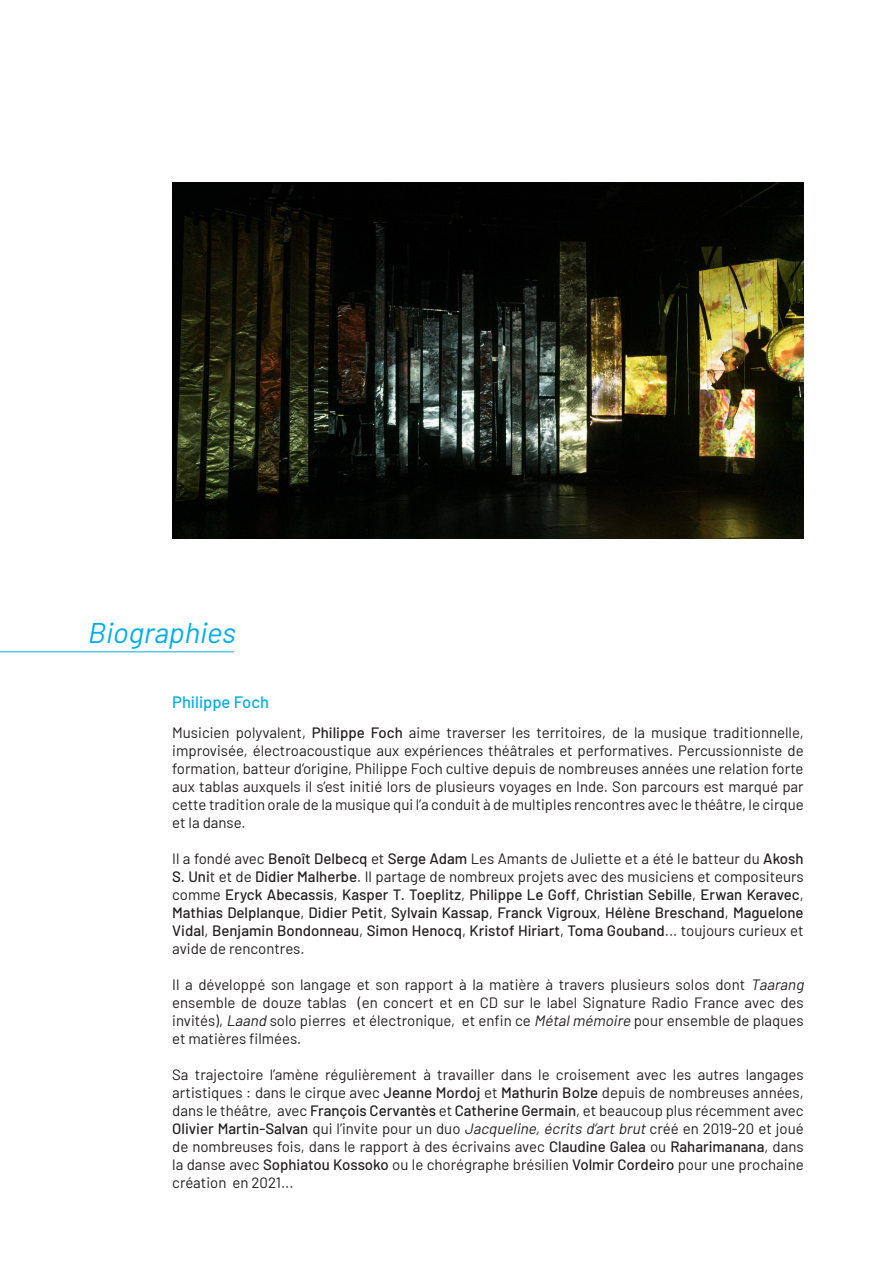
<style>
.page{position:relative;width:893px;height:1263px;background:#fff}
.page>*{position:absolute;margin:0;border:0;box-sizing:border-box;transform-origin:0 0}
.t1{font:italic 28.5px "Barlow";color:#00aeef}
.t2{font:500 16.5px "Barlow";color:#00aeef}
.t3{font:15px/18px "Barlow";color:#231f20;text-align:justify}
.t4{font:500 15px/18px "Barlow";color:#231f20;text-align:justify}
.s1{font-weight:500}
.s2{font-weight:400}
.s3{font-style:italic}
</style>
<div class="page">
<hr style="left:0;top:651px;width:234px;height:1px;background:#00aeef">
<img style="left:172px;top:183px;width:632px;height:355px">
<p class="t1" style="left:87px;top:612px;width:156px">Biographies</p>
<p class="t2" style="left:172px;top:689px;width:98px">Philippe Foch</p>
<p class="t3" style="left:172px;top:722px;width:633px">Musicien polyvalent, <span class="s1">Philippe Foch</span> aime traverser les territoires, de la musique traditionnelle, improvisée, électroacoustique aux expériences théâtrales et performatives. Percussionniste de formation, batteur d’origine, Philippe Foch cultive depuis de nombreuses années une relation forte aux tablas auxquels il s’est initié lors de plusieurs voyages en Inde. Son parcours est marqué par cette tradition orale de la musique qui l’a conduit à de multiples rencontres avec le théâtre, le cirque et la danse.</p>
<p class="t4" style="left:172px;top:848px;width:633px"><span class="s2">Il a fondé avec</span> Benoît Delbecq <span class="s2">et</span> Serge Adam <span class="s2">Les Amants de Juliette et a été le batteur du</span> Akosh S. Uni<span class="s2">t et de</span> Didier Malherbe<span class="s2">. Il partage de nombreux projets avec des musiciens et compositeurs comme</span> Eryck Abecassis<span class="s2">,</span> Kasper T. Toeplitz<span class="s2">,</span> Philippe Le Goff<span class="s2">,</span> Christian Sebille<span class="s2">,</span> Erwan Keravec<span class="s2">, </span>Mathias Delplanque<span class="s2">,</span> Didier Petit<span class="s2">,</span> Sylvain Kassap<span class="s2">,</span> Franck Vigroux<span class="s2">,</span> Hélène Breschand<span class="s2">,</span> Maguelone Vidal<span class="s2">,</span> Benjamin Bondonneau<span class="s2">,</span> Simon Henocq<span class="s2">,</span> Kristof Hiriart<span class="s2">,</span> Toma Gouband<span class="s2">... toujours curieux et avide de rencontres.</span></p>
<p class="t3" style="left:172px;top:974px;width:636px;text-align:left">Il a développé son langage et son rapport à la matière à travers plusieurs solos dont <span class="s3">Taarang </span>ensemble de douze tablas (en concert et en CD sur le label Signature Radio France avec des invités), <span class="s3">Laand</span> solo pierres et électronique, et enfin ce <span class="s3">Métalmémoire</span> pour ensemble de plaques et matières filmées.</p>
<p class="t3" style="left:172px;top:1064px;width:633px">Sa trajectoire l’amène régulièrement à travailler dans le croisement avec les autres langages artistiques : dans le cirque avec <span class="s1">Jeanne Mordoj</span> et <span class="s1">Mathurin Bolze</span> depuis de nombreuses années, dans le théâtre, avec <span class="s1">François Cervantès</span> et <span class="s1">Catherine Germain</span>, et beaucoup plus récemment avec <span class="s1">Olivier Martin-Salvan</span> qui l’invite pour un duo <span class="s3">Jacqueline,écrits d’artbrut</span>créé en 2019-20 et joué de nombreuses fois, dans le rapport à des écrivains avec <span class="s1">Claudine Galea</span> ou <span class="s1">Raharimanana</span>, dans la danse avec <span class="s1">Sophiatou Kossoko</span> ou le chorégraphe brésilien <span class="s1">Volmir Cordeiro</span> pour une prochaine création en 2021...</p>
</div>
